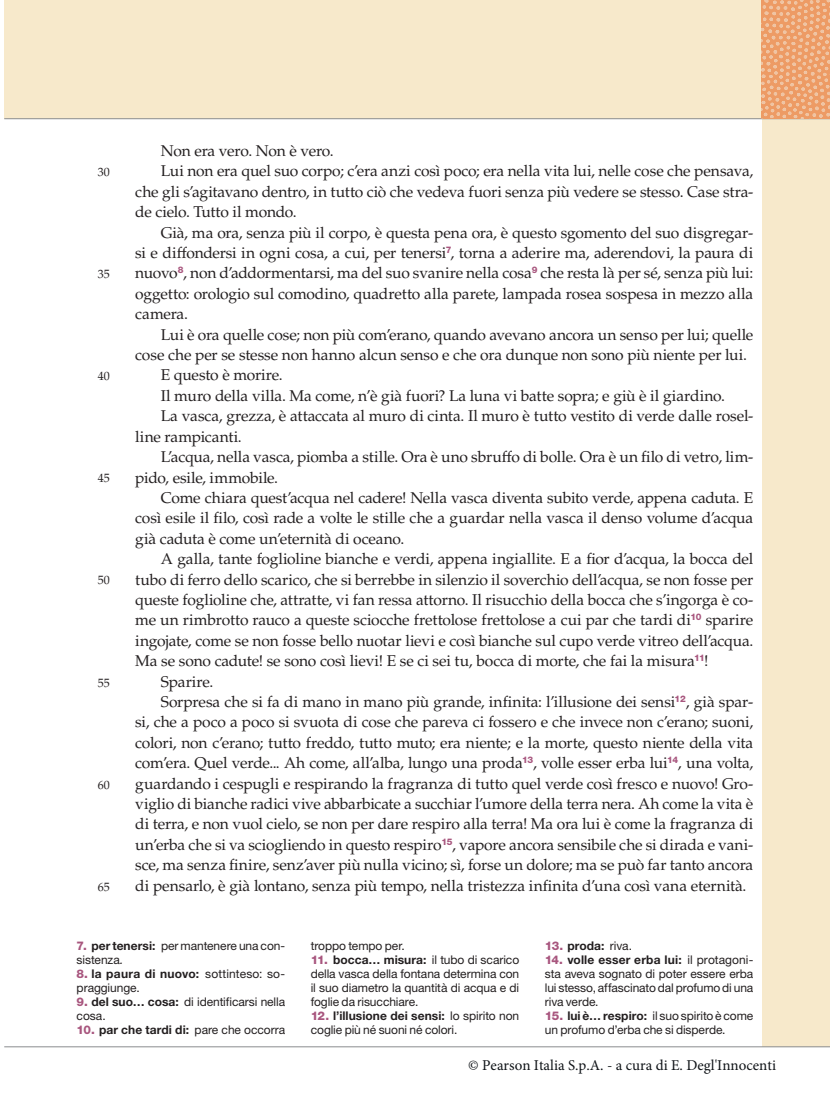
<style>
.page{position:relative;width:830px;height:1106px;background:#fff}
.page>*{position:absolute;margin:0;border:0;box-sizing:border-box;transform-origin:0 0}
.t1{font:15.6px "Palatino LT Pro";letter-spacing:-.01em;color:#231f20}
.t2{font:15px "Minion Pro";color:#0f1317}
.t3{font:12px/14.1px "Helvetica Neue LT Std";letter-spacing:-.005em;color:#231f20}
.t4{font:700 12px "Helvetica Neue LT Std";letter-spacing:.005em;color:#231f20}
.t5{font:12px "Palatino LT Pro";letter-spacing:-.005em;color:#231f20}
.s1{font-weight:800;color:#a8567e}
.s2{font-weight:700}
.s3{font-style:italic}
.s4{font-weight:400}
</style>
<div class="page">
<div style="left:761px;top:119px;width:68px;height:927px;background:#f7e9cb"></div>
<div style="left:4px;top:0;width:825px;height:119px;background:#f7e9cb"></div>
<hr style="left:4px;top:1046px;width:825px;height:1px;background:#8a8c8f">
<hr style="left:4px;top:118px;width:825px;height:1px;background:#8a8c8f">
<svg style="left:761px;top:0;width:69px;height:118px;background:#eda676"></svg>
<p class="t5" style="left:98px;top:165px;width:13px">30</p>
<p class="t5" style="left:98px;top:267px;width:13px">35</p>
<p class="t5" style="left:98px;top:369px;width:13px">40</p>
<p class="t5" style="left:98px;top:471px;width:13px">45</p>
<p class="t5" style="left:98px;top:573px;width:13px">50</p>
<p class="t5" style="left:98px;top:675px;width:13px">55</p>
<p class="t5" style="left:98px;top:777px;width:13px">60</p>
<p class="t5" style="left:98px;top:879px;width:13px">65</p>
<p class="t1" style="left:161px;top:141px;width:174px">Non era vero. Non è vero.</p>
<p class="t1" style="left:161px;top:162px;width:593px">Lui non era quel suo corpo; c’era anzi così poco; era nella vita lui, nelle cose che pensava,</p>
<p class="t1" style="left:135px;top:182px;width:619px">che gli s’agitavano dentro, in tutto ciò che vedeva fuori senza più vedere se stesso. Case stra-</p>
<p class="t1" style="left:135px;top:202px;width:163px">de cielo. Tutto il mondo.</p>
<p class="t1" style="left:161px;top:223px;width:593px">Già, ma ora, senza più il corpo, è questa pena ora, è questo sgomento del suo disgregar-</p>
<p class="t1" style="left:135px;top:243px;width:619px">si e diffondersi in ogni cosa, a cui, per tenersi<sup>7</sup>, torna a aderire ma, aderendovi, la paura di</p>
<p class="t1" style="left:135px;top:264px;width:619px">nuovo<sup>8</sup>, non d’addormentarsi, ma del suo svanire nella cosa<sup>9</sup> che resta là per sé, senza più lui:</p>
<p class="t1" style="left:135px;top:284px;width:619px">oggetto: orologio sul comodino, quadretto alla parete, lampada rosea sospesa in mezzo alla</p>
<p class="t1" style="left:135px;top:304px;width:54px">camera.</p>
<p class="t1" style="left:161px;top:325px;width:593px">Lui è ora quelle cose; non più com’erano, quando avevano ancora un senso per lui; quelle</p>
<p class="t1" style="left:135px;top:345px;width:612px">cose che per se stesse non hanno alcun senso e che ora dunque non sono più niente per lui.</p>
<p class="t1" style="left:161px;top:366px;width:123px">E questo è morire.</p>
<p class="t1" style="left:161px;top:386px;width:565px">Il muro della villa. Ma come, n’è già fuori? La luna vi batte sopra; e giù è il giardino.</p>
<p class="t1" style="left:161px;top:406px;width:593px">La vasca, grezza, è attaccata al muro di cinta. Il muro è tutto vestito di verde dalle rosel-</p>
<p class="t1" style="left:135px;top:427px;width:108px">line rampicanti.</p>
<p class="t1" style="left:161px;top:447px;width:593px">L’acqua, nella vasca, piomba a stille. Ora è uno sbruffo di bolle. Ora è un filo di vetro, lim-</p>
<p class="t1" style="left:135px;top:468px;width:144px">pido, esile, immobile.</p>
<p class="t1" style="left:161px;top:488px;width:593px">Come chiara quest’acqua nel cadere! Nella vasca diventa subito verde, appena caduta. E</p>
<p class="t1" style="left:135px;top:508px;width:619px">così esile il filo, così rade a volte le stille che a guardar nella vasca il denso volume d’acqua</p>
<p class="t1" style="left:135px;top:529px;width:270px">già caduta è come un’eternità di oceano.</p>
<p class="t1" style="left:161px;top:549px;width:593px">A galla, tante foglioline bianche e verdi, appena ingiallite. E a fior d’acqua, la bocca del</p>
<p class="t1" style="left:135px;top:570px;width:619px">tubo di ferro dello scarico, che si berrebbe in silenzio il soverchio dell’acqua, se non fosse per</p>
<p class="t1" style="left:135px;top:590px;width:619px">queste foglioline che, attratte, vi fan ressa attorno. Il risucchio della bocca che s’ingorga è co-</p>
<p class="t1" style="left:135px;top:610px;width:619px">me un rimbrotto rauco a queste sciocche frettolose frettolose a cui par che tardi di<sup>10</sup> sparire</p>
<p class="t1" style="left:135px;top:631px;width:619px">ingojate, come se non fosse bello nuotar lievi e così bianche sul cupo verde vitreo dell’acqua.</p>
<p class="t1" style="left:135px;top:651px;width:574px">Ma se sono cadute! se sono così lievi! E se ci sei tu, bocca di morte, che fai la misura<sup>11</sup>!</p>
<p class="t1" style="left:161px;top:672px;width:54px">Sparire.</p>
<p class="t1" style="left:161px;top:692px;width:593px">Sorpresa che si fa di mano in mano più grande, infinita: l’illusione dei sensi<sup>12</sup>, già spar-</p>
<p class="t1" style="left:135px;top:712px;width:619px">si, che a poco a poco si svuota di cose che pareva ci fossero e che invece non c’erano; suoni,</p>
<p class="t1" style="left:135px;top:733px;width:619px">colori, non c’erano; tutto freddo, tutto muto; era niente; e la morte, questo niente della vita</p>
<p class="t1" style="left:135px;top:753px;width:619px">com’era. Quel verde... Ah come, all’alba, lungo una proda<sup>13</sup>, volle esser erba lui<sup>14</sup>, una volta,</p>
<p class="t1" style="left:135px;top:774px;width:619px">guardando i cespugli e respirando la fragranza di tutto quel verde così fresco e nuovo! Gro-</p>
<p class="t1" style="left:135px;top:794px;width:619px">viglio di bianche radici vive abbarbicate a succhiar l’umore della terra nera. Ah come la vita è</p>
<p class="t1" style="left:135px;top:814px;width:619px">di terra, e non vuol cielo, se non per dare respiro alla terra! Ma ora lui è come la fragranza di</p>
<p class="t1" style="left:135px;top:835px;width:619px">un’erba che si va sciogliendo in questo respiro<sup>15</sup>, vapore ancora sensibile che si dirada e vani-</p>
<p class="t1" style="left:135px;top:855px;width:619px">sce, ma senza finire, senz’aver più nulla vicino; sì, forse un dolore; ma se può far tanto ancora</p>
<p class="t1" style="left:135px;top:876px;width:612px">di pensarlo, è già lontano, senza più tempo, nella tristezza infinita d’una così vana eternità.</p>
<p class="t3" style="left:77px;top:938px;width:210px"><span class="s1">7.</span> <span class="s2">per tenersi:</span> per mantenere una con&shy;sistenza<span class="s3">.</span></p>
<p class="t3" style="left:77px;top:966px;width:210px"><span class="s1">8.</span> <span class="s2">la paura di nuovo:</span> sottinteso: so&shy;praggiunge.</p>
<p class="t3" style="left:77px;top:994px;width:210px"><span class="s1">9.</span> <span class="s2">del suo… cosa:</span> di identificarsi nella cosa.</p>
<p class="t4" style="left:77px;top:1022px;width:210px"><span class="s1">10.</span> par che tardi di: <span class="s4">pare che occorra</span></p>
<p class="t4" style="left:544px;top:938px;width:89px"><span class="s1">13.</span> proda: <span class="s4">riva.</span></p>
<p class="t3" style="left:544px;top:952px;width:210px;text-align:justify"><span class="s1">14.</span> <span class="s2">volle esser erba lui:</span> il protagoni&shy;sta aveva sognato di poter essere erba lui stesso, affascinato dal profumo di una riva verde.</p>
<p class="t3" style="left:544px;top:1008px;width:210px"><span class="s1">15.</span> <span class="s2">lui è… respiro:</span> il suo spirito è come un profumo d’erba che si disperde.</p>
<p class="t2" style="left:468px;top:1055px;width:309px">© Pearson Italia S.p.A. - a cura di E. Degl'Innocenti</p>
<p class="t3" style="left:310px;top:938px;width:96px">troppo tempo per.</p>
<p class="t3" style="left:310px;top:952px;width:210px;text-align:justify"><span class="s1">11.</span> <span class="s2">bocca… misura:</span> il tubo di scarico della vasca della fontana determina con il suo diametro la quantità di acqua e di foglie da risucchiare.</p>
<p class="t3" style="left:310px;top:1008px;width:210px"><span class="s1">12.</span> <span class="s2">l’illusione dei sensi:</span> lo spirito non coglie più né suoni né colori.</p>
</div>
